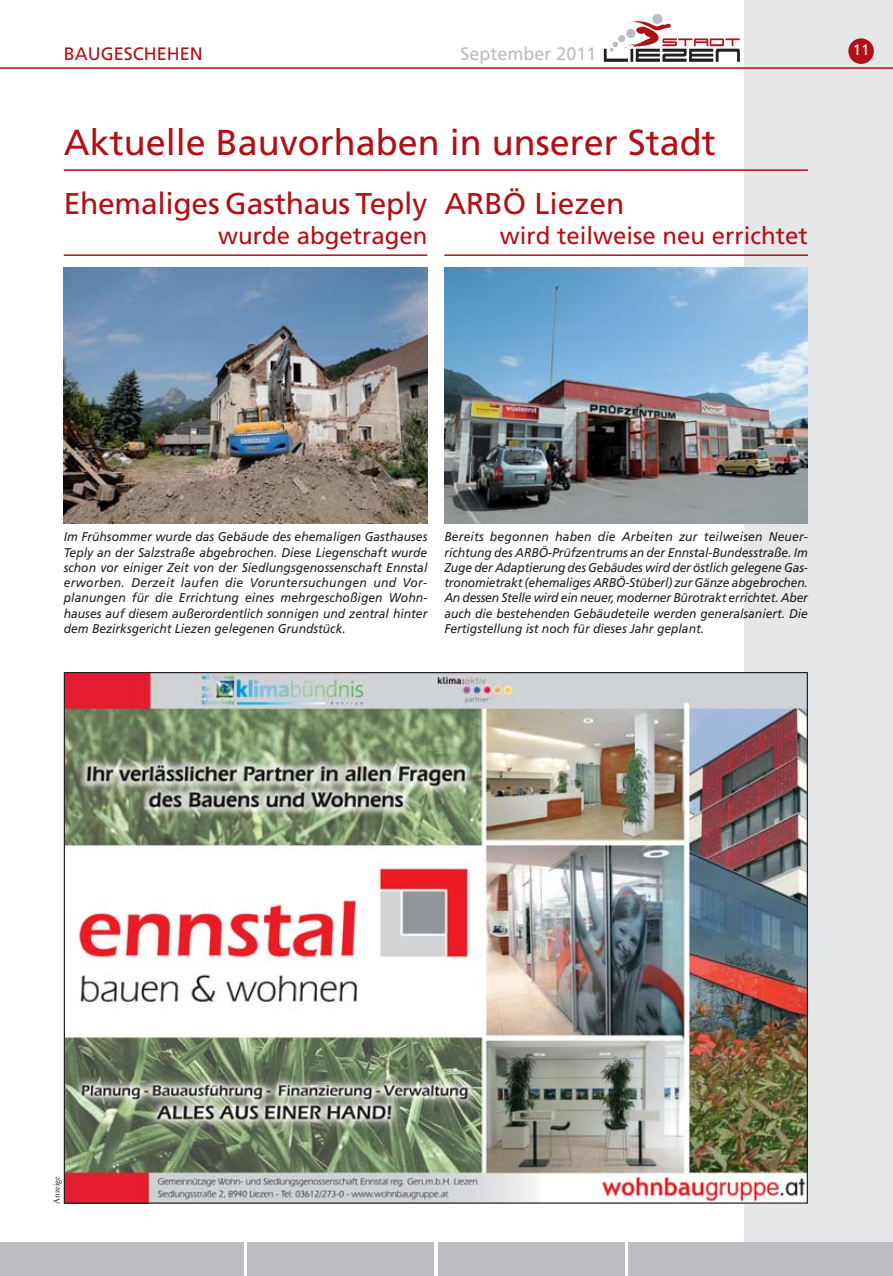
<style>
.page{position:relative;width:893px;height:1276px;background:#fff}
.page>*{position:absolute;margin:0;border:0;box-sizing:border-box;transform-origin:0 0}
.t1{font:36px "Frutiger";color:#b01016}
.t2{font:30px "Frutiger";letter-spacing:-.01em;color:#b01016}
.t3{font:24px "Frutiger";color:#b01016}
.t4{font:18px "Frutiger";color:#bbbdc0}
.t5{font:18px "Frutiger";color:#b01016}
.t6{font:15px "Frutiger";color:#fff}
.t7{font:italic 12.75px/15.3px "Frutiger";color:#231f20;text-align:justify;scale:.95 1}
.t8{font:9px "Adobe Garamond";color:#231f20}
</style>
<div class="page">
<div style="left:744px;top:0;width:149px;height:1271px;background:#e6e7e8"></div>
<div style="left:0;top:1242px;width:244px;height:33px;background:#bbbdc0"></div>
<div style="left:247px;top:1242px;width:187px;height:33px;background:#bbbdc0"></div>
<div style="left:438px;top:1242px;width:186px;height:33px;background:#bbbdc0"></div>
<div style="left:628px;top:1242px;width:265px;height:33px;background:#bbbdc0"></div>
<hr style="left:0;top:67px;width:893px;height:2px;background:#b01016">
<div style="left:848px;top:38px;width:26px;height:26px;background:#b01016;border-radius:50%"></div>
<svg style="left:604px;top:21px;width:136px;height:41px"></svg>
<div style="left:652px;top:14px;width:10px;height:10px;background:#bbbdc0;border-radius:50%"></div>
<img style="left:64px;top:268px;width:363px;height:255px">
<hr style="left:64px;top:169px;width:744px;height:2px;background:#b01016">
<img style="left:444px;top:268px;width:364px;height:255px">
<hr style="left:64px;top:254px;width:363px;height:2px;background:#b01016">
<hr style="left:444px;top:254px;width:364px;height:2px;background:#b01016">
<img style="left:66px;top:674px;width:740px;height:527px">
<h3 class="t5" style="left:64px;top:47px;width:140px">BAUGESCHEHEN</h3>
<p class="t6" style="left:853px;top:44px;width:18px">11</p>
<h3 class="t4" style="left:460px;top:47px;width:138px">September 2011</h3>
<h1 class="t1" style="left:64px;top:128px;width:654px">Aktuelle Bauvorhaben in unserer Stadt</h1>
<h2 class="t2" style="left:64px;top:191px;width:365px">Ehemaliges Gasthaus Teply</h2>
<h3 class="t3" style="left:218px;top:226px;width:211px">wurde abgetragen</h3>
<h2 class="t2" style="left:444px;top:191px;width:181px">ARBÖ Liezen</h2>
<h3 class="t3" style="left:500px;top:226px;width:309px">wird teilweise neu errichtet</h3>
<p class="t7" style="left:64px;top:530px;width:384px">Im Frühsommer wurde das Gebäude des ehemaligen Gasthauses Teply an der Salzstraße abgebrochen. Diese Liegenschaft wurde schon vor einiger Zeit von der Siedlungsgenossenschaft Ennstal erworben. Derzeit laufen die Voruntersuchungen und Vor&shy;planungen für die Errichtung eines mehrgeschoßigen Wohn&shy;hauses auf diesem außerordentlich sonnigen und zentral hinter dem Bezirksgericht Liezen gelegenen Grundstück.</p>
<p class="t7" style="left:444px;top:530px;width:384px">Bereits begonnen haben die Arbeiten zur teilweisen Neuer&shy;richtung des ARBÖ-Prüfzentrums an der Ennstal-Bundesstraße. Im Zuge der Adaptierung des Gebäudes wird der östlich gelegene Gas&shy;tronomietrakt (ehemaliges ARBÖ-Stüberl) zur Gänze abgebrochen.<br>An dessen Stelle wird ein neuer, moderner Bürotrakt errichtet. Aber auch die bestehenden Gebäudeteile werden generalsaniert. Die Fertigstellung ist noch für dieses Jahr geplant.</p>
<p class="t8" style="left:53px;top:1203px;width:29px;rotate:-90deg">Anzeige</p>
</div>
